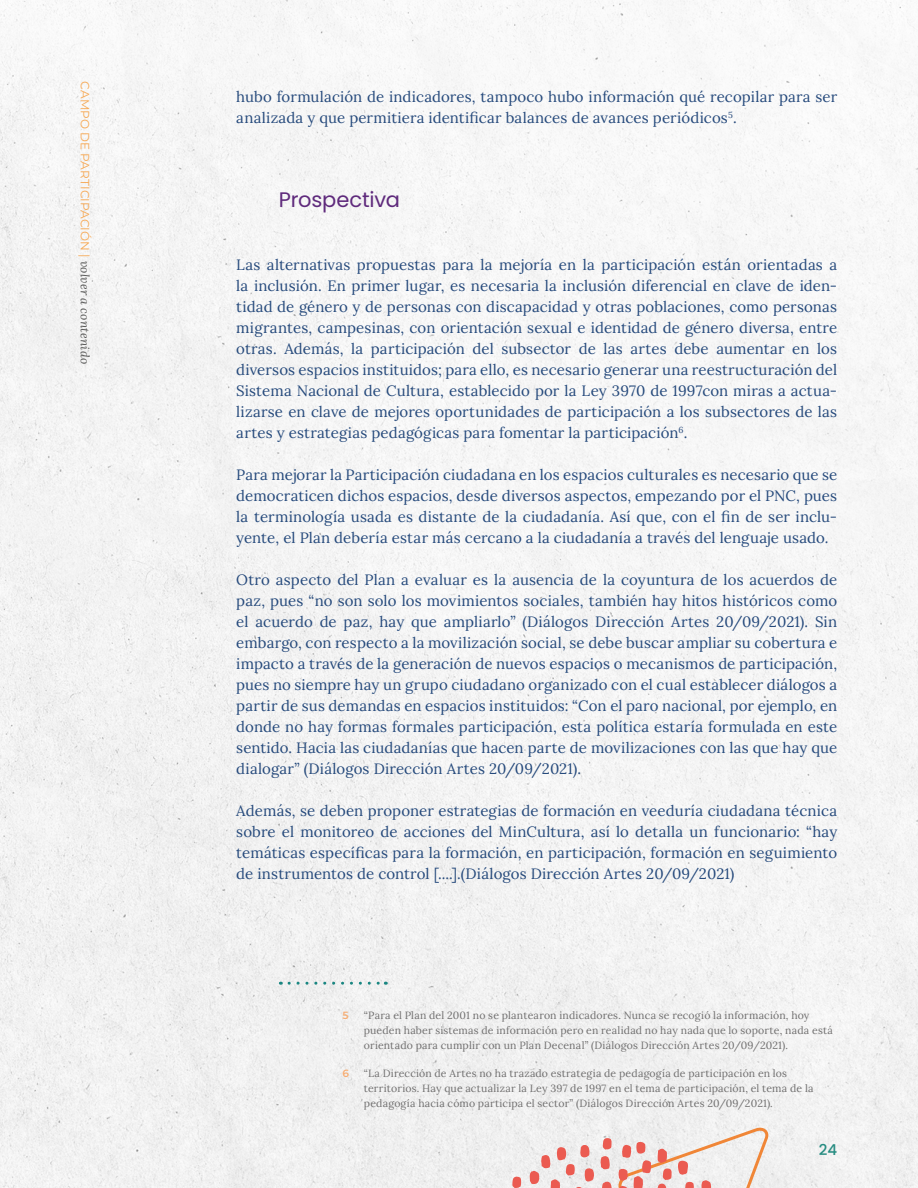
<style>
.page{position:relative;width:918px;height:1188px;background:#f4f4f4}
.page>*{position:absolute;margin:0;border:0;box-sizing:border-box;transform-origin:0 0}
.t1{font:21px "Poppins";letter-spacing:-.01em;color:#5f2a7c}
.t2{font:15px/21px "Lora";letter-spacing:.01em;color:#264a7c;text-align:justify}
.t3{font:500 15px "Poppins";color:#268c81}
.t4{font:12px "Montserrat";letter-spacing:.01em;color:#f6a751}
.t5{font:10.5px/15px "Lora";letter-spacing:.02em;color:#706f6f}
.t6{font:600 10.5px "Montserrat";color:#f7ad73}
.s1{font-family:"Lora";font-style:italic;color:#575756}
</style>
<div class="page">
<svg style="left:602px;top:1182px;width:10px;height:6px"></svg>
<svg style="left:600px;top:1156px;width:10px;height:13px"></svg>
<svg style="left:603px;top:1138px;width:9px;height:12px"></svg>
<svg style="left:512px;top:1177px;width:9px;height:11px"></svg>
<svg style="left:529px;top:1144px;width:65px;height:44px"></svg>
<svg style="left:618px;top:1127px;width:155px;height:61px"></svg>
<svg style="left:289px;top:982px;width:97px;height:3px"></svg>
<p class="t4" style="left:93px;top:81px;width:285px;rotate:90deg">CAMPO DE PARTICIPACIÓN | <span class="s1">volver a contenido</span></p>
<p class="t2" style="left:236px;top:85px;width:602px">hubo formulación de indicadores, tampoco hubo información qué recopilar para ser analizada y que permitiera identificar balances de avances periódicos<sup>5</sup>.</p>
<h1 class="t1" style="left:279px;top:187px;width:123px">Prospectiva</h1>
<p class="t2" style="left:236px;top:253px;width:602px">Las alternativas propuestas para la mejoría en la participación están orientadas a la inclusión. En primer lugar, es necesaria la inclusión diferencial en clave de iden&shy;tidad de género y de personas con discapacidad y otras poblaciones, como personas migrantes, campesinas, con orientación sexual e identidad de género diversa, entre otras. Además, la participación del subsector de las artes debe aumentar en los diversos espacios instituidos; para ello, es necesario generar una reestructuración del Sistema Nacional de Cultura, establecido por la Ley 3970 de 1997con miras a actua&shy;lizarse en clave de mejores oportunidades de participación a los subsectores de las artes y estrategias pedagógicas para fomentar la participación<sup>6</sup>.</p>
<p class="t2" style="left:236px;top:463px;width:602px">Para mejorar la Participación ciudadana en los espacios culturales es necesario que se democraticen dichos espacios, desde diversos aspectos, empezando por el PNC, pues la terminología usada es distante de la ciudadanía. Así que, con el fin de ser inclu&shy;yente, el Plan debería estar más cercano a la ciudadanía a través del lenguaje usado.</p>
<p class="t2" style="left:236px;top:568px;width:602px">Otro aspecto del Plan a evaluar es la ausencia de la coyuntura de los acuerdos de paz, pues “no son solo los movimientos sociales, también hay hitos históricos como el acuerdo de paz, hay que ampliarlo” (Diálogos Dirección Artes 20/09/2021). Sin embargo, con respecto a la movilización social, se debe buscar ampliar su cobertura e impacto a través de la generación de nuevos espacios o mecanismos de participación, pues no siempre hay un grupo ciudadano organizado con el cual establecer diálogos a partir de sus demandas en espacios instituidos: “Con el paro nacional, por ejemplo, en donde no hay formas formales participación, esta política estaría formulada en este sentido. Hacia las ciudadanías que hacen parte de movilizaciones con las que hay que dialogar” (Diálogos Dirección Artes 20/09/2021).</p>
<p class="t2" style="left:236px;top:799px;width:602px">Además, se deben proponer estrategias de formación en veeduría ciudadana técnica sobre el monitoreo de acciones del MinCultura, así lo detalla un funcionario: “hay temáticas específicas para la formación, en participación, formación en seguimiento de instrumentos de control [....].(Diálogos Dirección Artes 20/09/2021)</p>
<p class="t6" style="left:343px;top:1008px;width:8px">5</p>
<p class="t5" style="left:364px;top:1008px;width:471px">“Para el Plan del 2001 no se plantearon indicadores. Nunca se recogió la información, hoy pueden haber sistemas de información pero en realidad no hay nada que lo soporte, nada está orientado para cumplir con un Plan Decenal” (Diálogos Dirección Artes 20/09/2021).</p>
<p class="t6" style="left:343px;top:1066px;width:8px">6</p>
<p class="t5" style="left:364px;top:1065px;width:451px">“La Dirección de Artes no ha trazado estrategia de pedagogía de participación en los territorios. Hay que actualizar la Ley 397 de 1997 en el tema de participación, el tema de la pedagogía hacia cómo participa el sector” (Diálogos Dirección Artes 20/09/2021).</p>
<p class="t3" style="left:819px;top:1142px;width:20px">24</p>
</div>
